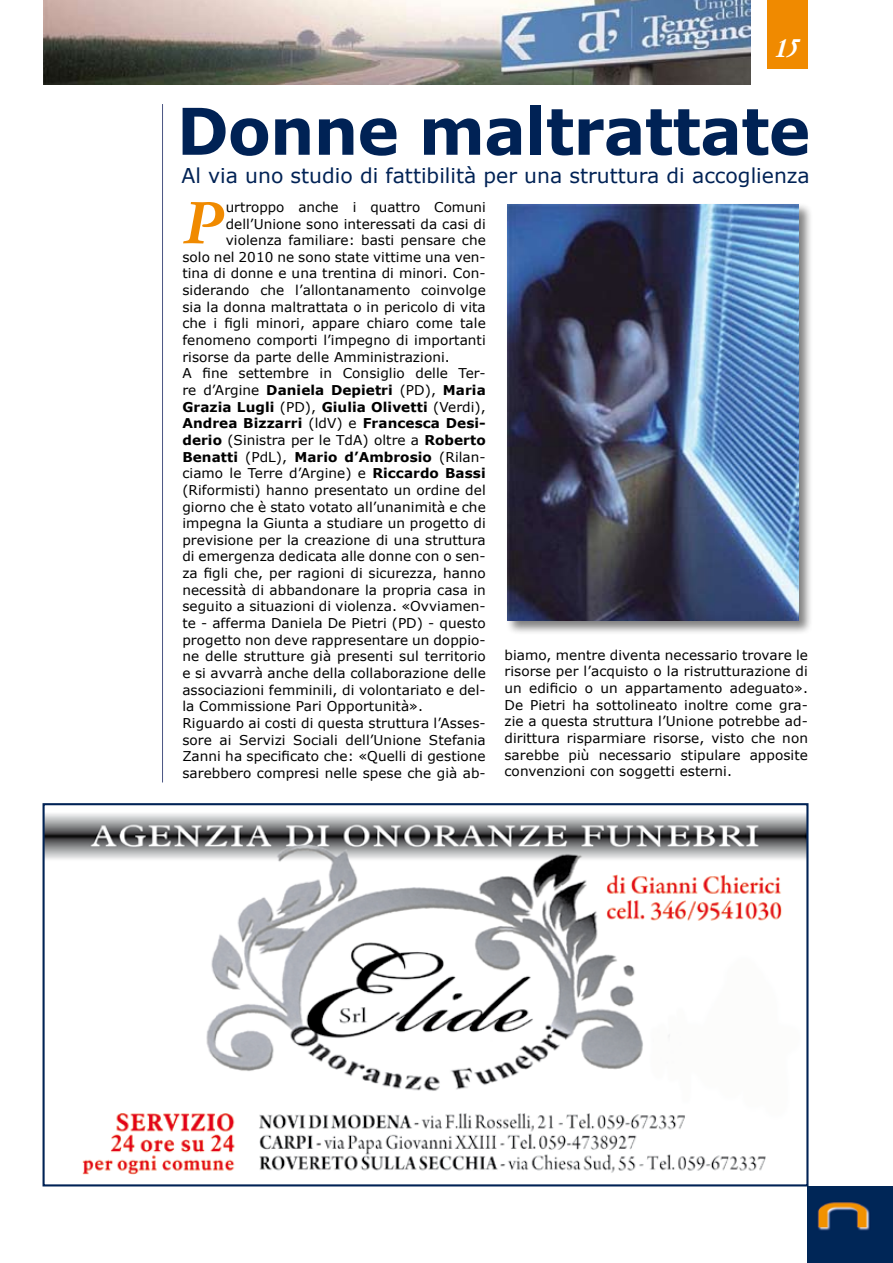
<style>
.page{position:relative;width:893px;height:1263px;background:#fff}
.page>*{position:absolute;margin:0;border:0;box-sizing:border-box;transform-origin:0 0}
.t1{font:italic 700 66px "Garamond";color:#f08a00}
.t2{font:700 64.5px "Verdana";letter-spacing:-.015em;color:#025}
.t3{font:italic 700 30px "Garamond";color:#fff}
.t4{font:20.4px "Verdana";color:#025}
.t5{font:13.5px/16.6px "Verdana";letter-spacing:.005em;color:#000;text-align:justify}
.t6{font:700 13.5px "Verdana";letter-spacing:.005em;color:#000}
.s1{font-weight:400}
.s2{font-weight:700}
</style>
<div class="page">
<div style="left:767px;top:0;width:41px;height:68px;background:#f08a00"></div>
<img style="left:808px;top:1186px;width:85px;height:77px">
<img style="left:46px;top:813px;width:759px;height:362px">
<div style="left:43px;top:803px;width:765px;height:383px;border:2px solid #025"></div>
<img style="left:43px;top:0;width:707px;height:84px">
<hr style="left:162px;top:104px;width:1px;height:678px;background:#4b5683">
<div style="left:505px;top:203px;width:308px;height:432px;background:#000;opacity:.5"></div>
<img style="left:507px;top:205px;width:291px;height:416px">
<h3 class="t3" style="left:774px;top:26px;width:28px">15</h3>
<h2 class="t2" style="left:177px;top:90px;width:635px">Donne maltrattate</h2>
<h3 class="t4" style="left:181px;top:162px;width:630px">Al via uno studio di fattibilità per una struttura di accoglienza</h3>
<p class="t5" style="left:226px;top:198px;width:262px">urtroppo anche i quattro Comuni</p>
<p class="t5" style="left:226px;top:215px;width:262px">dell’Unione sono interessati da casi di</p>
<p class="t5" style="left:226px;top:231px;width:262px">violenza familiare: basti pensare che</p>
<p class="t5" style="left:182px;top:248px;width:305px">solo nel 2010 ne sono state vittime una ven-</p>
<p class="t5" style="left:182px;top:265px;width:305px">tina di donne e una trentina di minori. Con-</p>
<p class="t5" style="left:182px;top:281px;width:305px">siderando che l’allontanamento coinvolge</p>
<p class="t5" style="left:182px;top:298px;width:305px">sia la donna maltrattata o in pericolo di vita</p>
<p class="t5" style="left:182px;top:315px;width:305px">che i figli minori, appare chiaro come tale</p>
<p class="t5" style="left:182px;top:331px;width:305px">fenomeno comporti l’impegno di importanti</p>
<p class="t5" style="left:182px;top:348px;width:269px">risorse da parte delle Amministrazioni.</p>
<p class="t5" style="left:182px;top:365px;width:305px">A fine settembre in Consiglio delle Ter-</p>
<p class="t6" style="left:182px;top:381px;width:305px"><span class="s1">re d’Argine</span> Daniela Depietri <span class="s1">(PD),</span> Maria</p>
<p class="t6" style="left:182px;top:398px;width:305px">Grazia Lugli <span class="s1">(PD),</span> Giulia Olivetti <span class="s1">(Verdi),</span></p>
<p class="t6" style="left:182px;top:415px;width:305px">Andrea Bizzarri <span class="s1">(ldV) e</span> Francesca Desi-</p>
<p class="t5" style="left:182px;top:431px;width:305px"><span class="s2">derio</span> (Sinistra per le TdA) oltre a <span class="s2">Roberto</span></p>
<p class="t6" style="left:182px;top:448px;width:305px">Benatti <span class="s1">(PdL),</span> Mario d’Ambrosio <span class="s1">(Rilan-</span></p>
<p class="t5" style="left:182px;top:465px;width:305px">ciamo le Terre d’Argine) e <span class="s2">Riccardo Bassi</span></p>
<p class="t5" style="left:182px;top:481px;width:305px">(Riformisti) hanno presentato un ordine del</p>
<p class="t5" style="left:182px;top:498px;width:305px">giorno che è stato votato all’unanimità e che</p>
<p class="t5" style="left:182px;top:514px;width:305px">impegna la Giunta a studiare un progetto di</p>
<p class="t5" style="left:182px;top:531px;width:305px">previsione per la creazione di una struttura</p>
<p class="t5" style="left:182px;top:548px;width:305px">di emergenza dedicata alle donne con o sen-</p>
<p class="t5" style="left:182px;top:564px;width:305px">za figli che, per ragioni di sicurezza, hanno</p>
<p class="t5" style="left:182px;top:581px;width:305px">necessità di abbandonare la propria casa in</p>
<p class="t5" style="left:182px;top:598px;width:305px">seguito a situazioni di violenza. «Ovviamen-</p>
<p class="t5" style="left:182px;top:614px;width:305px">te - afferma Daniela De Pietri (PD) - questo</p>
<p class="t5" style="left:182px;top:631px;width:305px">progetto non deve rappresentare un doppio-</p>
<p class="t5" style="left:182px;top:648px;width:305px">ne delle strutture già presenti sul territorio</p>
<p class="t5" style="left:182px;top:664px;width:305px">e si avvarrà anche della collaborazione delle</p>
<p class="t5" style="left:182px;top:681px;width:305px">associazioni femminili, di volontariato e del-</p>
<p class="t5" style="left:182px;top:698px;width:242px">la Commissione Pari Opportunità».</p>
<p class="t5" style="left:182px;top:714px;width:305px">Riguardo ai costi di questa struttura l’Asses-</p>
<p class="t5" style="left:182px;top:731px;width:305px">sore ai Servizi Sociali dell’Unione Stefania</p>
<p class="t5" style="left:182px;top:747px;width:305px">Zanni ha specificato che: «Quelli di gestione</p>
<p class="t5" style="left:182px;top:764px;width:305px">sarebbero compresi nelle spese che già ab-</p>
<h1 class="t1" style="left:183px;top:176px;width:41px">P</h1>
<p class="t5" style="left:504px;top:646px;width:305px">biamo, mentre diventa necessario trovare le risorse per l’acquisto o la ristrutturazione di un edificio o un appartamento adeguato».<br>De Pietri ha sottolineato inoltre come gra&shy;zie a questa struttura l’Unione potrebbe ad&shy;dirittura risparmiare risorse, visto che non sarebbe più necessario stipulare apposite convenzioni con soggetti esterni.</p>
</div>
